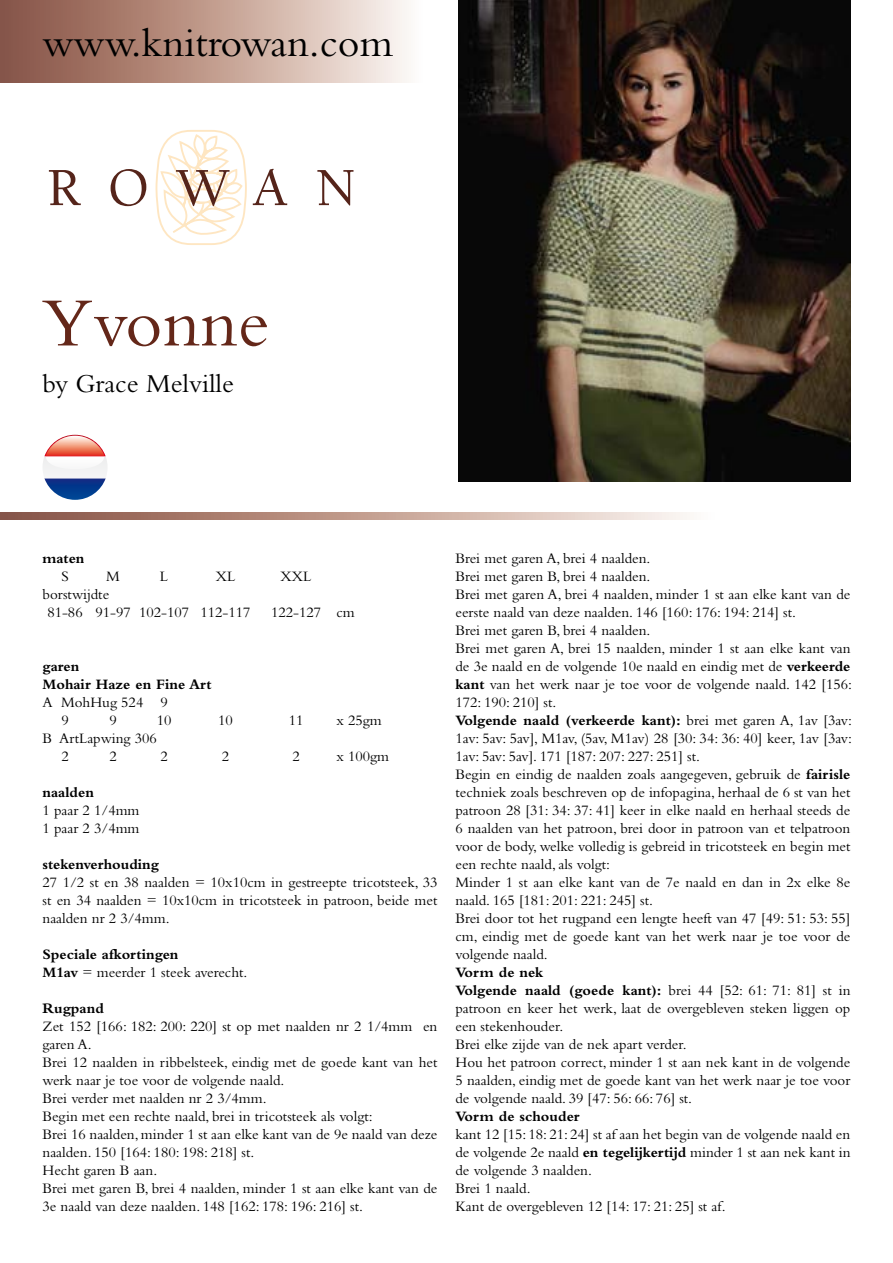
<style>
.page{position:relative;width:893px;height:1263px;background:#fff}
.page>*{position:absolute;margin:0;border:0;box-sizing:border-box;transform-origin:0 0}
.t1{font:72px "Bembo Std";color:#642719}
.t2{font:42px "Bembo Std";color:#000}
.t3{font:27px "Bembo Std";color:#000}
.t4{font:15px/18px "Bembo Std";color:#000}
.t5{font:700 15px/18px "Bembo Std";color:#000}
.s1{font-weight:400}
.s2{font-weight:700}
</style>
<div class="page">
<svg style="left:0;top:0;width:409px;height:83px;background:#bf9d91"></svg>
<svg style="left:49px;top:170px;width:32px;height:35px"></svg>
<svg style="left:111px;top:169px;width:35px;height:37px"></svg>
<svg style="left:155px;top:130px;width:132px;height:115px"></svg>
<svg style="left:317px;top:170px;width:36px;height:36px"></svg>
<svg style="left:0;top:512px;width:690px;height:8px;background:#bf9d91"></svg>
<svg style="left:43px;top:435px;width:64px;height:65px"></svg>
<img style="left:458px;top:0;width:392px;height:482px">
<h2 class="t2" style="left:43px;top:18px;width:352px">www.knitrowan.com</h2>
<h1 class="t1" style="left:43px;top:281px;width:228px">Yvonne</h1>
<h3 class="t3" style="left:43px;top:368px;width:193px">by Grace Melville</h3>
<p class="t5" style="left:43px;top:549px;width:44px">maten</p>
<p class="t4" style="left:61px;top:567px;width:9px">S</p>
<p class="t4" style="left:106px;top:567px;width:15px">M</p>
<p class="t4" style="left:160px;top:567px;width:10px">L</p>
<p class="t4" style="left:216px;top:567px;width:21px">XL</p>
<p class="t4" style="left:281px;top:567px;width:32px">XXL</p>
<p class="t4" style="left:47px;top:585px;width:205px;text-indent:-5px">borstwijdte<br>81-86 91-97 102-107 112-117</p>
<p class="t4" style="left:271px;top:603px;width:85px">122-127 cm</p>
<p class="t5" style="left:43px;top:657px;width:171px">garen<br>Mohair Haze en Fine Art</p>
<p class="t4" style="left:61px;top:693px;width:108px;text-indent:-19px">A Moh Hug 524 9<br>9</p>
<p class="t4" style="left:109px;top:711px;width:9px">9</p>
<p class="t4" style="left:157px;top:711px;width:16px">10</p>
<p class="t4" style="left:218px;top:711px;width:16px">10</p>
<p class="t4" style="left:289px;top:711px;width:16px">11</p>
<p class="t4" style="left:337px;top:711px;width:47px">x 25gm</p>
<p class="t4" style="left:61px;top:729px;width:97px;text-indent:-19px">B Art Lapwing 306<br>2</p>
<p class="t4" style="left:109px;top:747px;width:9px">2</p>
<p class="t4" style="left:160px;top:747px;width:9px">2</p>
<p class="t4" style="left:222px;top:747px;width:9px">2</p>
<p class="t4" style="left:292px;top:747px;width:9px">2</p>
<p class="t4" style="left:337px;top:747px;width:54px">x 100gm</p>
<p class="t5" style="left:43px;top:783px;width:53px">naalden</p>
<p class="t4" style="left:43px;top:801px;width:98px">1 paar 2 1/4mm<br>1 paar 2 3/4mm</p>
<p class="t5" style="left:43px;top:855px;width:118px">stekenverhouding</p>
<p class="t4" style="left:43px;top:873px;width:396px;text-align:justify">27 1/2 st en 38 naalden = 10x10cm in gestreepte tricotsteek, 33 st en 34 naalden = 10x10cm in tricotsteek in patroon, beide met naalden nr 2 3/4mm.</p>
<p class="t5" style="left:43px;top:945px;width:206px">Speciale afkortingen<br>M1av <span class="s1">= meerder 1 steek averecht.</span></p>
<p class="t5" style="left:43px;top:999px;width:63px">Rugpand</p>
<p class="t4" style="left:43px;top:1017px;width:396px">Zet 152 [166: 182: 200: 220] st op met naalden nr 2 1/4mm en garen A.<br>Brei 12 naalden in ribbelsteek, eindig met de goede kant van het werk naar je toe voor de volgende naald.<br>Brei verder met naalden nr 2 3/4mm.<br>Begin met een rechte naald, brei in tricotsteek als volgt:<br>Brei 16 naalden, minder 1 st aan elke kant van de 9e naald van deze naalden. 150 [164: 180: 198: 218] st.<br>Hecht garen B aan.<br>Brei met garen B, brei 4 naalden, minder 1 st aan elke kant van de 3e naald van deze naalden. 148 [162: 178: 196: 216] st.</p>
<p class="t4" style="left:455px;top:549px;width:398px">Brei met garen A, brei 4 naalden.<br>Brei met garen B, brei 4 naalden.<br>Brei met garen A, brei 4 naalden, minder 1 st aan elke kant van de eerste naald van deze naalden. 146 [160: 176: 194: 214] st.<br>Brei met garen B, brei 4 naalden.<br>Brei met garen A, brei 15 naalden, minder 1 st aan elke kant van de 3e naald en de volgende 10e naald en eindig met de <span class="s2">verkeerde kant</span> van het werk naar je toe voor de volgende naald. 142 [156:<br>172: 190: 210] st.<br><span class="s2">Volgende naald (verkeerde kant):</span> brei met garen A, 1av [3av:<br>1av: 5av: 5av], M1av, (5av, M1av) 28 [30: 34: 36: 40] keer, 1av [3av:<br>1av: 5av: 5av]. 171 [187: 207: 227: 251] st.<br>Begin en eindig de naalden zoals aangegeven, gebruik de <span class="s2">fairisle </span>techniek zoals beschreven op de infopagina, herhaal de 6 st van het patroon 28 [31: 34: 37: 41] keer in elke naald en herhaal steeds de 6 naalden van het patroon, brei door in patroon van et telpatroon voor de body, welke volledig is gebreid in tricotsteek en begin met een rechte naald, als volgt:<br>Minder 1 st aan elke kant van de 7e naald en dan in 2x elke 8e naald. 165 [181: 201: 221: 245] st.<br>Brei door tot het rugpand een lengte heeft van 47 [49: 51: 53: 55] cm, eindig met de goede kant van het werk naar je toe voor de volgende naald.</p>
<p class="t4" style="left:455px;top:963px;width:396px"><span class="s2">Vorm de nek<br>Volgende naald (goede kant):</span> brei 44 [52: 61: 71: 81] st in patroon en keer het werk, laat de overgebleven steken liggen op een stekenhouder.<br>Brei elke zijde van de nek apart verder.<br>Hou het patroon correct, minder 1 st aan nek kant in de volgende 5 naalden, eindig met de goede kant van het werk naar je toe voor de volgende naald. 39 [47: 56: 66: 76] st.</p>
<p class="t5" style="left:455px;top:1107px;width:126px">Vorm de schouder</p>
<p class="t4" style="left:455px;top:1125px;width:396px">kant 12 [15: 18: 21: 24] st af aan het begin van de volgende naald en de volgende 2e naald <span class="s2">en tegelijkertijd</span> minder 1 st aan nek kant in de volgende 3 naalden.<br>Brei 1 naald.<br>Kant de overgebleven 12 [14: 17: 21: 25] st af.</p>
</div>
